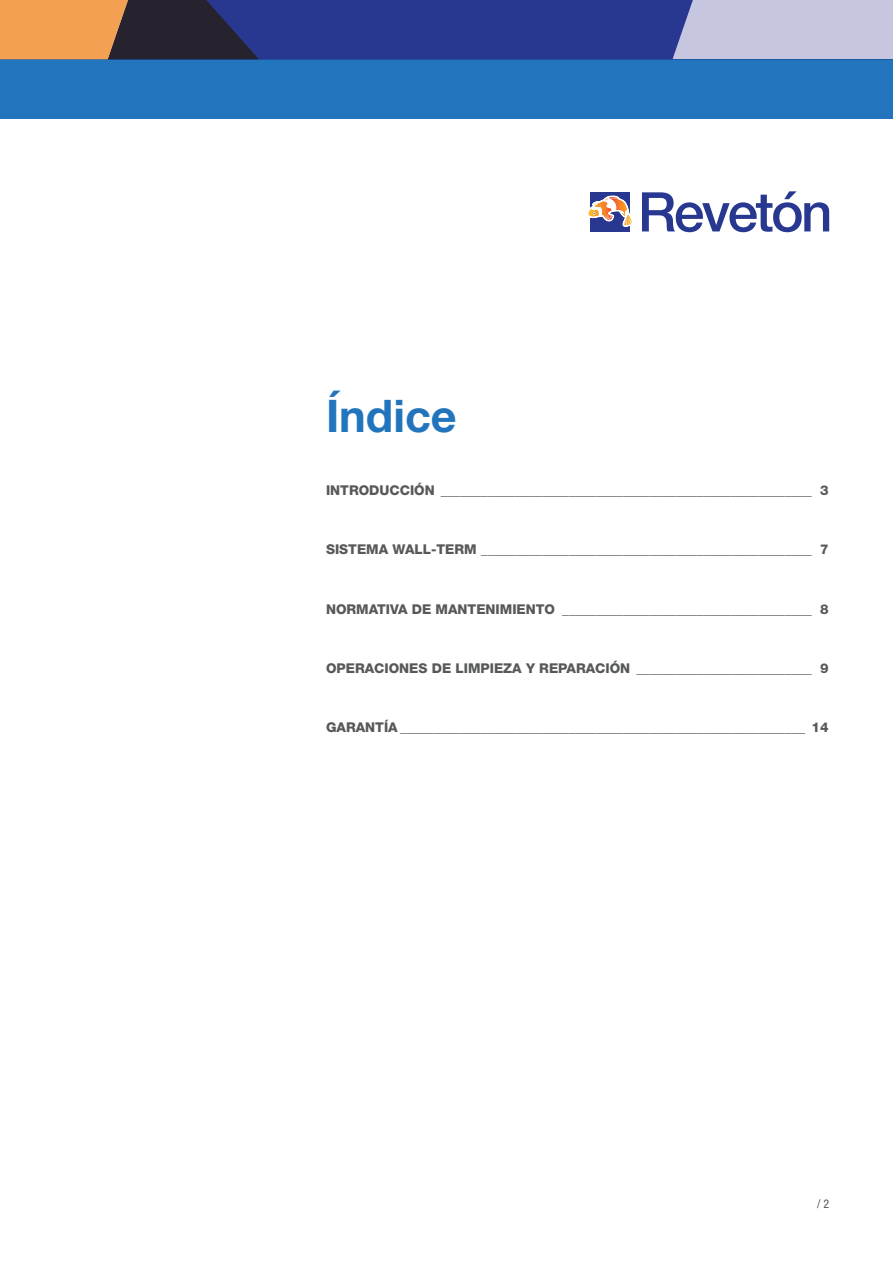
<style>
.page{position:relative;width:893px;height:1263px;background:#fff}
.page>*{position:absolute;margin:0;border:0;box-sizing:border-box;transform-origin:0 0}
.t1{font:700 45px "Helvetica Neue LT Std";color:#2275bc}
.t2{font:800 13.5px "Helvetica Neue LT Std";color:#57585a}
.t3{font:condensed 12px "Helvetica Neue LT Std";color:#57585a}
</style>
<div class="page">
<div style="left:0;top:59px;width:893px;height:60px;background:#2275bc"></div>
<div style="left:0;top:0;width:893px;height:59px;background:#c6c6e0"></div>
<svg style="left:0;top:0;width:693px;height:59px"></svg>
<div style="left:590px;top:192px;width:40px;height:39px;background:#283890"></div>
<svg style="left:642px;top:191px;width:187px;height:41px"></svg>
<svg style="left:588px;top:195px;width:44px;height:32px"></svg>
<h1 class="t1" style="left:326px;top:388px;width:132px">Índice</h1>
<p class="t2" style="left:326px;top:482px;width:504px">INTRODUCCIÓN _______________________________________________________ 3</p>
<p class="t2" style="left:326px;top:541px;width:504px">SISTEMA WALL-TERM _________________________________________________ 7</p>
<p class="t2" style="left:326px;top:601px;width:504px">NORMATIVA DE MANTENIMIENTO _____________________________________ 8</p>
<p class="t2" style="left:326px;top:660px;width:504px">OPERACIONES DE LIMPIEZA Y REPARACIÓN __________________________ 9</p>
<p class="t2" style="left:326px;top:719px;width:504px">GARANTÍA ____________________________________________________________ 14</p>
<p class="t3" style="left:817px;top:1196px;width:13px">/ 2</p>
</div>
